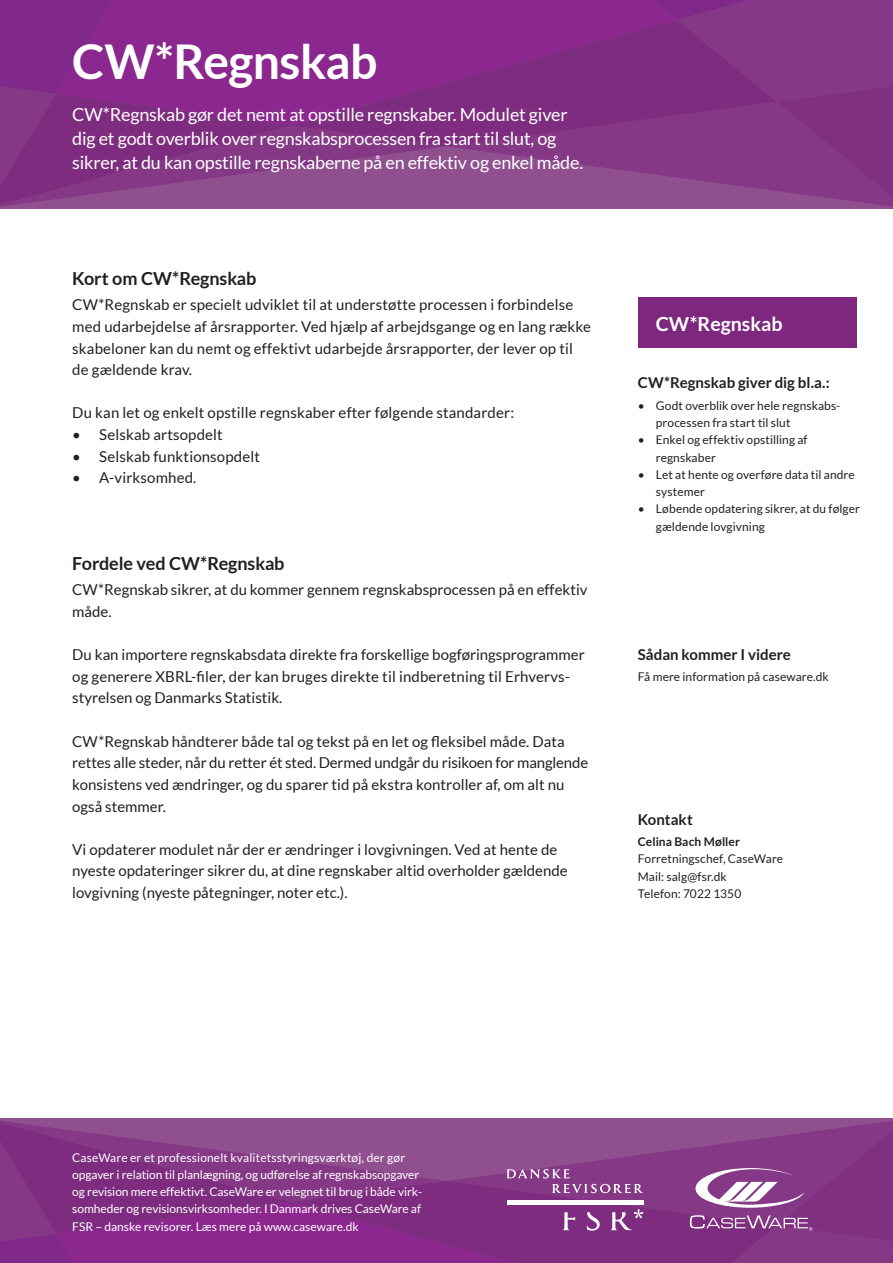
<style>
.page{position:relative;width:893px;height:1263px;background:#fff}
.page>*{position:absolute;margin:0;border:0;box-sizing:border-box;transform-origin:0 0}
.H1_Cover{font:700 48px "Lato";letter-spacing:-.01em;color:#fff}
.t1{font:700 19.5px "Lato";color:#fff}
.Paragraph{font:18px/24px "Lato";letter-spacing:-.01em;color:#fff}
.t2{font:700 18px "Lato";letter-spacing:-.005em;color:#231f20}
.Paragraph-2{font:15px/21.6px "Lato";letter-spacing:.005em;color:#231f20}
.t3{font:700 15px "Lato";color:#231f20}
.Paragraph-3{font:12px/17.2px "Lato";letter-spacing:-.005em;color:#fff}
.Paragraph-4{font:12px/17.2px "Lato";letter-spacing:.005em;color:#231f20}
.Paragraph-5{font:700 12px "Lato";letter-spacing:.005em;color:#231f20}
</style>
<div class="page">
<div style="left:446px;top:0;width:206px;height:20px;background:#8b278f"></div>
<svg style="left:446px;top:20px;width:206px;height:82px;background:#832985"></svg>
<svg style="left:446px;top:102px;width:206px;height:106px;background:#873f88"></svg>
<svg style="left:0;top:0;width:446px;height:208px;background:#87308a"></svg>
<svg style="left:652px;top:0;width:241px;height:208px;background:#833684"></svg>
<svg style="left:0;top:1119px;width:893px;height:144px;background:#883c8a"></svg>
<div style="left:638px;top:298px;width:219px;height:50px;background:#7d287e"></div>
<p class="H1_Cover" style="left:72px;top:34px;width:307px">CW*Regnskab</p>
<p class="Paragraph" style="left:72px;top:102px;width:512px">CW*Regnskab gør det nemt at opstille regnskaber. Modulet giver dig et godt overblik over regnskabsprocessen fra start til slut, og sikrer, at du kan opstille regnskaberne på en effektiv og enkel måde.</p>
<h4 class="t2" style="left:72px;top:268px;width:186px">Kort om CW*Regnskab</h4>
<p class="Paragraph-2" style="left:72px;top:294px;width:520px">CW*Regnskab er specielt udviklet til at understøtte processen i forbindelse med udarbejdelse af årsrapporter. Ved hjælp af arbejdsgange og en lang række skabeloner kan du nemt og effektivt udarbejde årsrapporter, der lever op til de gældende krav.</p>
<p class="Paragraph-2" style="left:72px;top:402px;width:443px">Du kan let og enkelt opstille regnskaber efter følgende standarder:</p>
<p class="Paragraph-2" style="left:72px;top:424px;width:152px">• Selskab artsopdelt</p>
<p class="Paragraph-2" style="left:72px;top:445px;width:189px">• Selskab funktionsopdelt</p>
<p class="Paragraph-2" style="left:72px;top:467px;width:126px">• A-virksomhed.</p>
<h4 class="t2" style="left:72px;top:553px;width:214px">Fordele ved CW*Regnskab</h4>
<p class="Paragraph-2" style="left:72px;top:579px;width:517px">CW*Regnskab sikrer, at du kommer gennem regnskabsprocessen på en effektiv måde.</p>
<p class="Paragraph-2" style="left:72px;top:644px;width:514px">Du kan importere regnskabsdata direkte fra forskellige bogføringsprogrammer og generere XBRL-filer, der kan bruges direkte til indberetning til Erhvervs&shy;styrelsen og Danmarks Statistik.</p>
<p class="Paragraph-2" style="left:72px;top:730px;width:517px">CW*Regnskab håndterer både tal og tekst på en let og fleksibel måde. Data rettes alle steder, når du retter ét sted. Dermed undgår du risikoen for manglende konsistens ved ændringer, og du sparer tid på ekstra kontroller af, om alt nu også stemmer.</p>
<p class="Paragraph-2" style="left:72px;top:838px;width:497px">Vi opdaterer modulet når der er ændringer i lovgivningen. Ved at hente de nyeste opdateringer sikrer du, at dine regnskaber altid overholder gældende lovgivning (nyeste påtegninger, noter etc.).</p>
<p class="t1" style="left:656px;top:313px;width:128px">CW*Regnskab</p>
<h4 class="t3" style="left:638px;top:374px;width:193px">CW*Regnskab giver dig bl.a.:</h4>
<p class="Paragraph-4" style="left:656px;top:397px;width:186px;text-indent:-18px">• Godt overblik over hele regnskabs&shy;processen fra start til slut</p>
<p class="Paragraph-4" style="left:656px;top:431px;width:153px;text-indent:-18px">• Enkel og effektiv opstilling af regnskaber</p>
<p class="Paragraph-4" style="left:656px;top:466px;width:200px;text-indent:-18px">• Let at hente og overføre data til andre systemer</p>
<p class="Paragraph-4" style="left:656px;top:500px;width:206px;text-indent:-18px">• Løbende opdatering sikrer, at du følger gældende lovgivning</p>
<h4 class="t3" style="left:638px;top:646px;width:155px">Sådan kommer I videre</h4>
<p class="Paragraph-4" style="left:638px;top:668px;width:193px">Få mere information på caseware.dk</p>
<h4 class="t3" style="left:638px;top:810px;width:57px">Kontakt</h4>
<p class="Paragraph-5" style="left:638px;top:835px;width:104px">Celina Bach Møller</p>
<p class="Paragraph-4" style="left:638px;top:850px;width:147px">Forretningschef, CaseWare</p>
<p class="Paragraph-4" style="left:638px;top:867px;width:91px">Mail: salg@fsr.dk</p>
<p class="Paragraph-4" style="left:638px;top:885px;width:105px">Telefon: 7022 1350</p>
<p class="Paragraph-3" style="left:72px;top:1148px;width:352px">CaseWare er et professionelt kvalitetsstyringsværktøj, der gør opgaver i relation til planlægning, og udførelse af regnskabsopgaver og revision mere effektivt. CaseWare er velegnet til brug i både virk&shy;somheder og revisionsvirksomheder. I Danmark drives CaseWare af FSR – danske revisorer. Læs mere på www.caseware.dk</p>
</div>
